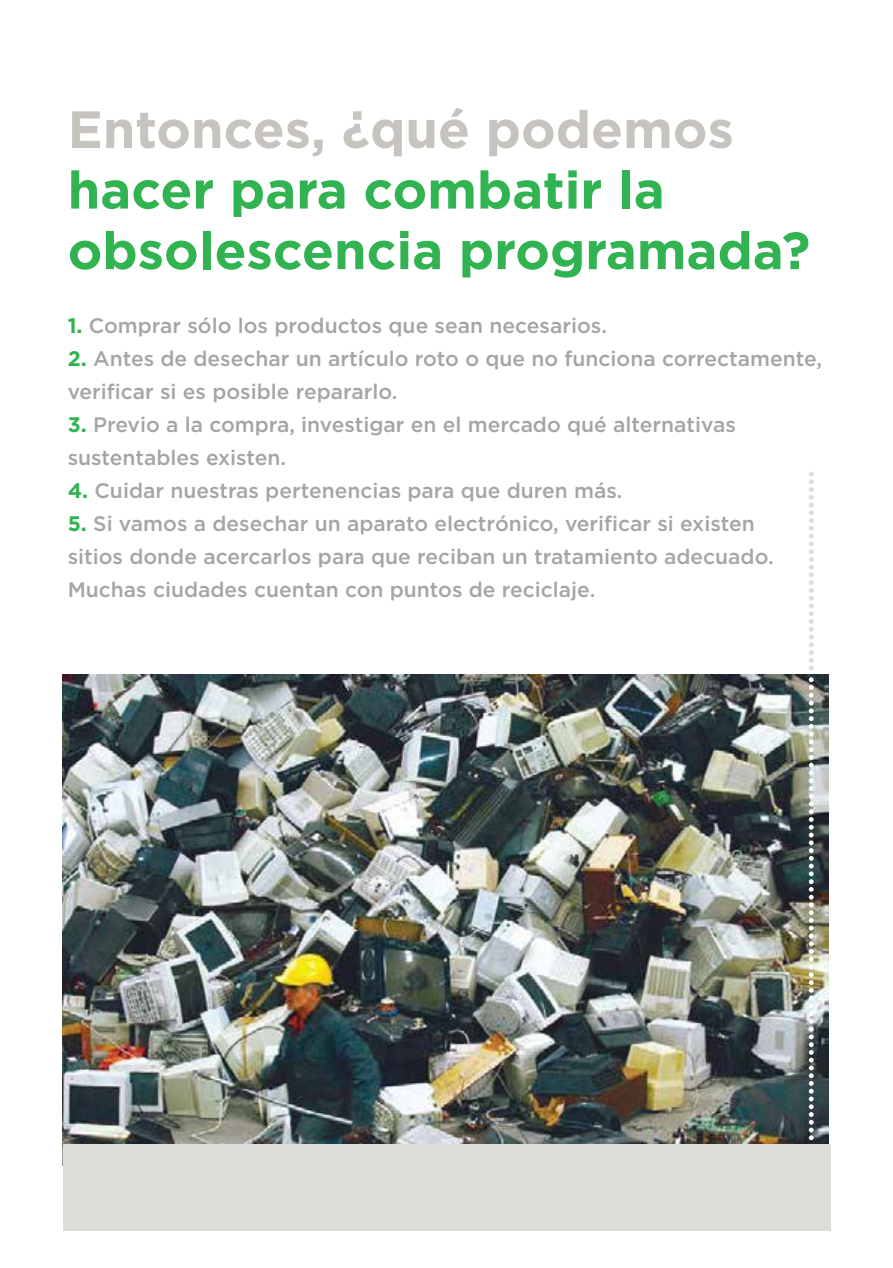
<style>
.page{position:relative;width:893px;height:1268px;background:#fff}
.page>*{position:absolute;margin:0;border:0;box-sizing:border-box;transform-origin:0 0}
.t1{font:700 52.35px/60.6px "Gotham";color:#31b352}
.t2{font:700 52.35px "Gotham";color:#c7c3be}
.t3{font:500 21px/33px "Gotham";color:#a7a5a3}
.s1{font-weight:700;color:#31b352}
</style>
<div class="page">
<img style="left:63px;top:675px;width:766px;height:469px">
<div style="left:63px;top:1144px;width:767px;height:86px;background:#dedcd7"></div>
<svg style="left:809px;top:471px;width:5px;height:199px"></svg>
<svg style="left:809px;top:677px;width:5px;height:463px"></svg>
<h1 class="t2" style="left:68px;top:99px;width:668px">Entonces, ¿qué podemos</h1>
<h1 class="t1" style="left:68px;top:158px;width:744px">hacer para combatir la obsolescencia programada?</h1>
<p class="t3" style="left:68px;top:308px;width:541px"><span class="s1">1.</span> Comprar sólo los productos que sean necesarios.</p>
<p class="t3" style="left:68px;top:341px;width:756px"><span class="s1">2.</span> Antes de desechar un artículo roto o que no funciona correctamente, verificar si es posible repararlo.</p>
<p class="t3" style="left:68px;top:407px;width:670px"><span class="s1">3.</span> Previo a la compra, investigar en el mercado qué alternativas sustentables existen.</p>
<p class="t3" style="left:68px;top:473px;width:556px"><span class="s1">4.</span> Cuidar nuestras pertenencias para que duren más.</p>
<p class="t3" style="left:68px;top:506px;width:707px"><span class="s1">5.</span> Si vamos a desechar un aparato electrónico, verificar si existen sitios donde acercarlos para que reciban un tratamiento adecuado.<br>Muchas ciudades cuentan con puntos de reciclaje.</p>
</div>
